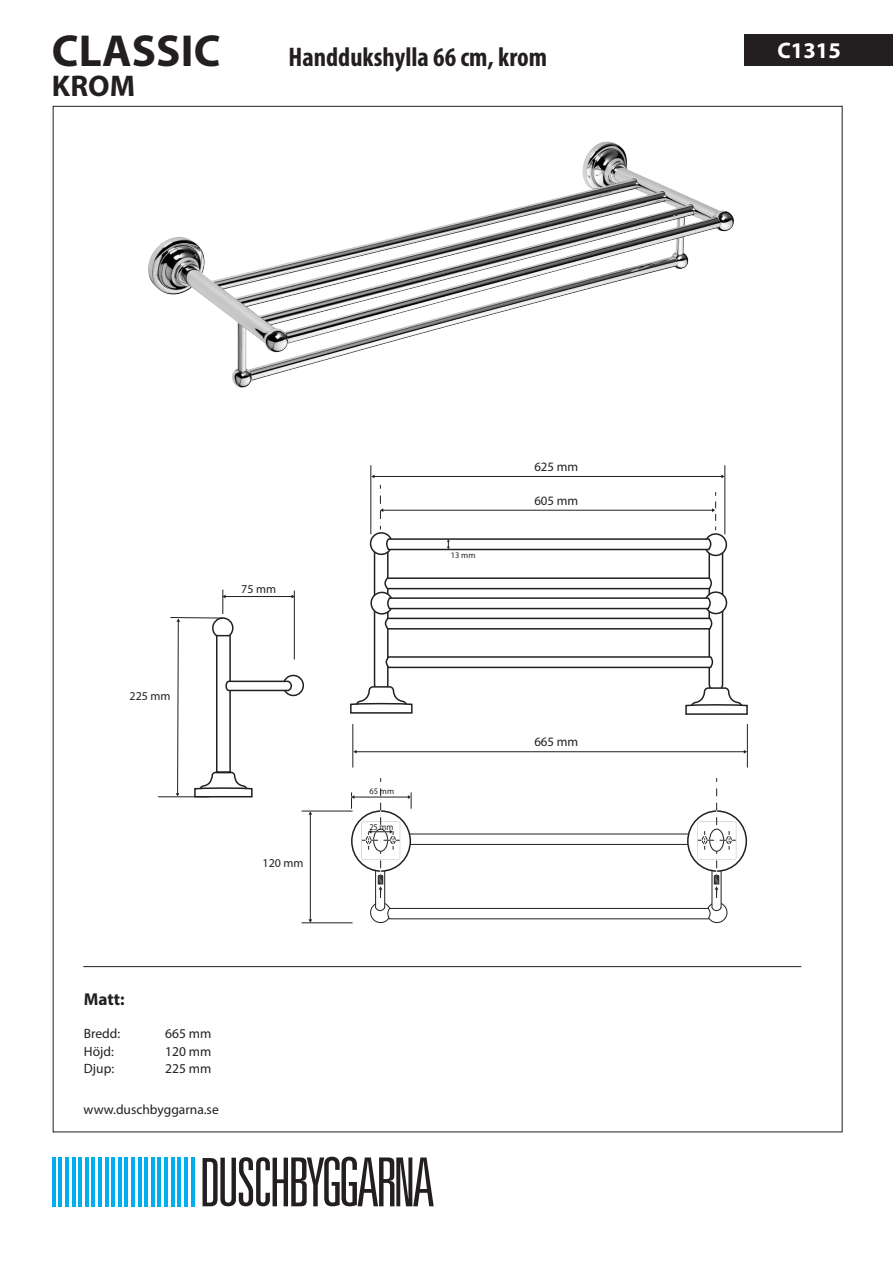
<style>
.page{position:relative;width:893px;height:1263px;background:#fff}
.page>*{position:absolute;margin:0;border:0;box-sizing:border-box;transform-origin:0 0}
.t1{font:700 45px "Myriad Pro";letter-spacing:.005em;color:#231f20}
.t2{font:700 30px "Myriad Pro";color:#231f20}
.t3{font:700 condensed 27px "Myriad Pro";color:#231f20}
.t4{font:700 22.5px "Myriad Pro";color:#fff}
.t5{font:700 17.25px "Myriad Pro";color:#231f20}
.t6{font:13.5px "Myriad Pro";color:#231f20}
.t7{font:12.9px "Myriad Pro";color:#231f20}
.t8{font:12px "Myriad Pro";color:#231f20}
.t9{font:9.15px "Myriad Pro";color:#231f20;scale:.92 1}
.t10{font:8.55px "Myriad Pro";color:#231f20}
</style>
<div class="page">
<img style="left:148px;top:141px;width:586px;height:247px">
<div style="left:707px;top:902px;width:20px;height:21px;border:1px solid #231f20;border-radius:50%"></div>
<svg style="left:688px;top:811px;width:58px;height:60px"></svg>
<div style="left:283px;top:675px;width:21px;height:21px;border:2px solid #231f20;border-radius:50%"></div>
<div style="left:370px;top:902px;width:21px;height:21px;border:1px solid #231f20;border-radius:50%"></div>
<div style="left:370px;top:532px;width:23px;height:23px;border:2px solid #231f20;border-radius:50%"></div>
<div style="left:704px;top:533px;width:23px;height:23px;border:2px solid #231f20;border-radius:50%"></div>
<hr style="left:383px;top:510px;width:330px;height:1px;background:#231f20">
<svg style="left:380px;top:485px;width:3px;height:44px"></svg>
<svg style="left:712px;top:492px;width:4px;height:38px"></svg>
<hr style="left:374px;top:476px;width:348px;height:1px;background:#231f20">
<hr style="left:158px;top:796px;width:51px;height:1px;background:#231f20">
<hr style="left:302px;top:922px;width:51px;height:1px;background:#231f20">
<hr style="left:302px;top:811px;width:51px;height:1px;background:#231f20">
<hr style="left:371px;top:465px;width:1px;height:69px;background:#231f20">
<hr style="left:725px;top:465px;width:1px;height:69px;background:#231f20">
<hr style="left:356px;top:751px;width:388px;height:1px;background:#231f20">
<hr style="left:353px;top:724px;width:1px;height:43px;background:#231f20">
<hr style="left:747px;top:724px;width:1px;height:43px;background:#231f20">
<svg style="left:170px;top:589px;width:125px;height:209px"></svg>
<hr style="left:310px;top:814px;width:1px;height:106px;background:#231f20">
<svg style="left:308px;top:811px;width:4px;height:4px"></svg>
<svg style="left:350px;top:538px;width:398px;height:177px"></svg>
<svg style="left:352px;top:811px;width:58px;height:60px"></svg>
<hr style="left:354px;top:797px;width:54px;height:1px;background:#231f20">
<svg style="left:351px;top:792px;width:3px;height:17px"></svg>
<svg style="left:362px;top:778px;width:374px;height:141px"></svg>
<hr style="left:83px;top:966px;width:718px;height:1px;background:#231f20">
<div style="left:744px;top:34px;width:149px;height:32px;background:#231f20"></div>
<svg style="left:203px;top:1157px;width:231px;height:49px"></svg>
<hr style="left:52px;top:1157px;width:4px;height:49px;background:#00aeef">
<hr style="left:58px;top:1157px;width:4px;height:49px;background:#00aeef">
<hr style="left:65px;top:1157px;width:4px;height:49px;background:#00aeef">
<hr style="left:72px;top:1157px;width:3px;height:49px;background:#00aeef">
<hr style="left:78px;top:1157px;width:4px;height:49px;background:#00aeef">
<hr style="left:85px;top:1157px;width:4px;height:49px;background:#00aeef">
<hr style="left:92px;top:1157px;width:3px;height:49px;background:#00aeef">
<hr style="left:98px;top:1157px;width:4px;height:49px;background:#00aeef">
<hr style="left:105px;top:1157px;width:3px;height:49px;background:#00aeef">
<hr style="left:111px;top:1157px;width:4px;height:49px;background:#00aeef">
<hr style="left:118px;top:1157px;width:4px;height:49px;background:#00aeef">
<hr style="left:125px;top:1157px;width:3px;height:49px;background:#00aeef">
<hr style="left:131px;top:1157px;width:4px;height:49px;background:#00aeef">
<hr style="left:138px;top:1157px;width:3px;height:49px;background:#00aeef">
<hr style="left:144px;top:1157px;width:4px;height:49px;background:#00aeef">
<hr style="left:151px;top:1157px;width:4px;height:49px;background:#00aeef">
<hr style="left:158px;top:1157px;width:3px;height:49px;background:#00aeef">
<hr style="left:164px;top:1157px;width:4px;height:49px;background:#00aeef">
<hr style="left:171px;top:1157px;width:4px;height:49px;background:#00aeef">
<hr style="left:177px;top:1157px;width:4px;height:49px;background:#00aeef">
<hr style="left:184px;top:1157px;width:4px;height:49px;background:#00aeef">
<hr style="left:191px;top:1157px;width:3px;height:49px;background:#00aeef">
<h1 class="t1" style="left:52px;top:21px;width:170px">CLASSIC</h1>
<h2 class="t2" style="left:52px;top:66px;width:85px">KROM</h2>
<h3 class="t3" style="left:289px;top:40px;width:260px">Handdukshylla 66 cm, krom</h3>
<p class="t8" style="left:130px;top:689px;width:43px">225 mm</p>
<p class="t8" style="left:241px;top:581px;width:36px">75 mm</p>
<p class="t8" style="left:263px;top:856px;width:43px">120 mm</p>
<p class="t5" style="left:84px;top:988px;width:42px">Matt:</p>
<p class="t6" style="left:84px;top:1025px;width:38px">Bredd:</p>
<p class="t6" style="left:165px;top:1025px;width:48px">665 mm</p>
<p class="t6" style="left:84px;top:1043px;width:31px">Höjd:</p>
<p class="t6" style="left:165px;top:1043px;width:48px">120 mm</p>
<p class="t6" style="left:84px;top:1060px;width:32px">Djup:</p>
<p class="t6" style="left:165px;top:1060px;width:48px">225 mm</p>
<p class="t6" style="left:84px;top:1101px;width:137px">www.duschbyggarna.se</p>
<p class="t10" style="left:451px;top:550px;width:26px">13 mm</p>
<p class="t7" style="left:534px;top:458px;width:45px">625 mm</p>
<p class="t7" style="left:534px;top:492px;width:45px">605 mm</p>
<p class="t10" style="left:369px;top:786px;width:26px">65 mm</p>
<p class="t9" style="left:369px;top:821px;width:28px">25 mm</p>
<p class="t7" style="left:534px;top:734px;width:45px">665 mm</p>
<h3 class="t4" style="left:778px;top:36px;width:65px">C1315</h3>
</div>
